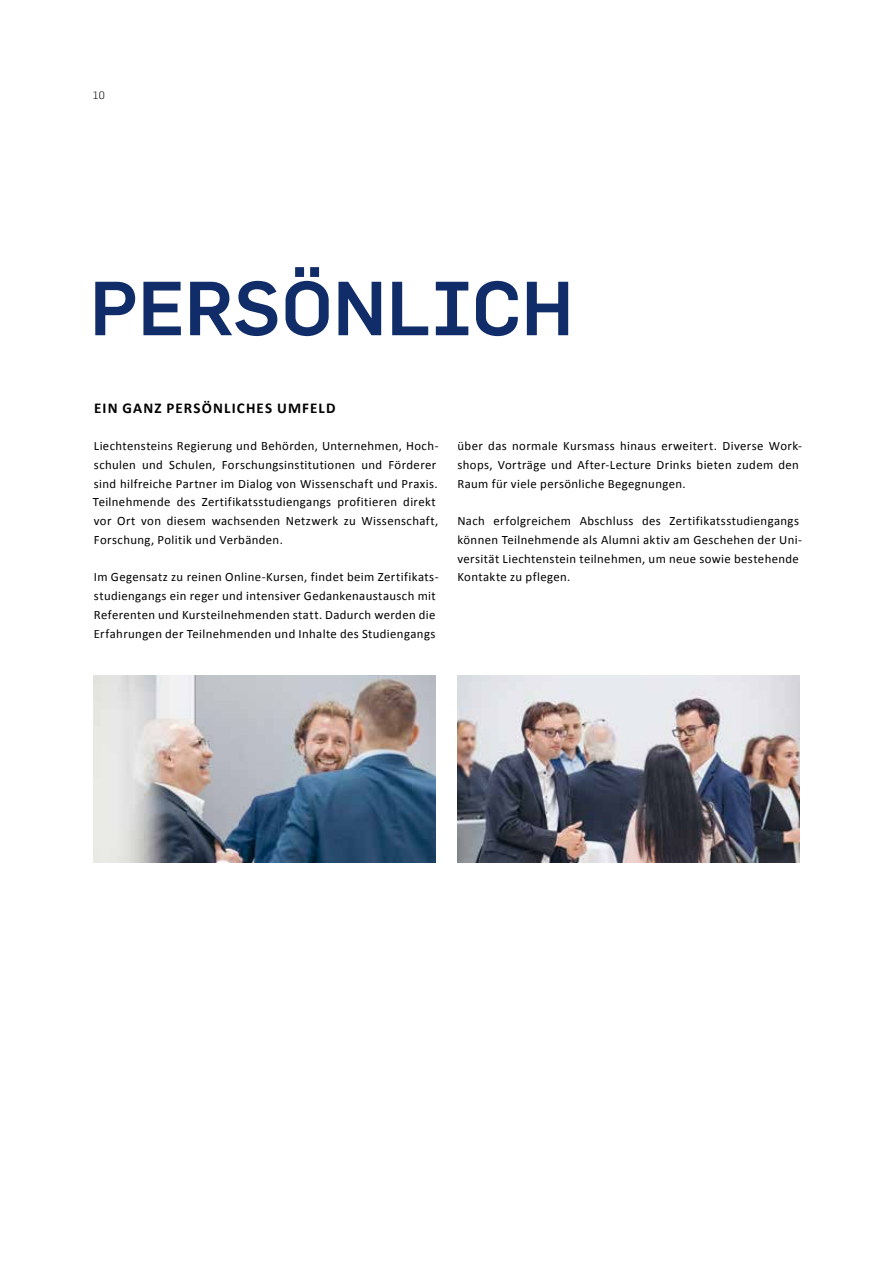
<style>
.page{position:relative;width:893px;height:1263px;background:#fff}
.page>*{position:absolute;margin:0;border:0;box-sizing:border-box;transform-origin:0 0}
.t1{font:500 75px "Flama";letter-spacing:.005em;color:#102d69}
.t2{font:700 15px "Calibri";letter-spacing:.075em;color:#000}
.t3{font:12.75px/18.8px "Calibri";letter-spacing:.03em;color:#000}
.t4{font:300 10.5px "Flama";color:#000}
</style>
<div class="page">
<img style="left:457px;top:675px;width:342px;height:187px">
<img style="left:94px;top:675px;width:342px;height:187px">
<p class="t4" style="left:93px;top:88px;width:13px">10</p>
<h1 class="t1" style="left:90px;top:254px;width:485px">PERSÖNLICH</h1>
<p class="t2" style="left:94px;top:398px;width:243px">EIN GANZ PERSÖNLICHES UMFELD</p>
<p class="t3" style="left:93px;top:436px;width:347px">Liechtensteins Regierung und Behörden, Unternehmen, Hoch&shy;schulen und Schulen, Forschungsinstitutionen und Förderer sind hilfreiche Partner im Dialog von Wissenschaft und Praxis.<br>Teilnehmende des Zertifikatsstudiengangs profitieren direkt vor Ort von diesem wachsenden Netzwerk zu Wissenschaft, Forschung, Politik und Verbänden.</p>
<p class="t3" style="left:94px;top:568px;width:346px">Im Gegensatz zu reinen Online-Kursen, findet beim Zertifikats&shy;studiengangs ein reger und intensiver Gedankenaustausch mit Referenten und Kursteilnehmenden statt. Dadurch werden die Erfahrungen der Teilnehmenden und Inhalte des Studiengangs</p>
<p class="t3" style="left:457px;top:436px;width:346px">über das normale Kursmass hinaus erweitert. Diverse Work&shy;shops, Vorträge und After-Lecture Drinks bieten zudem den<br>Raum für viele persönliche Begegnungen.</p>
<p class="t3" style="left:457px;top:511px;width:346px">Nach erfolgreichem Abschluss des Zertifikatsstudiengangs können Teilnehmende als Alumni aktiv am Geschehen der Uni&shy;versität Liechtenstein teilnehmen, um neue sowie bestehende Kontakte zu pflegen.</p>
</div>
